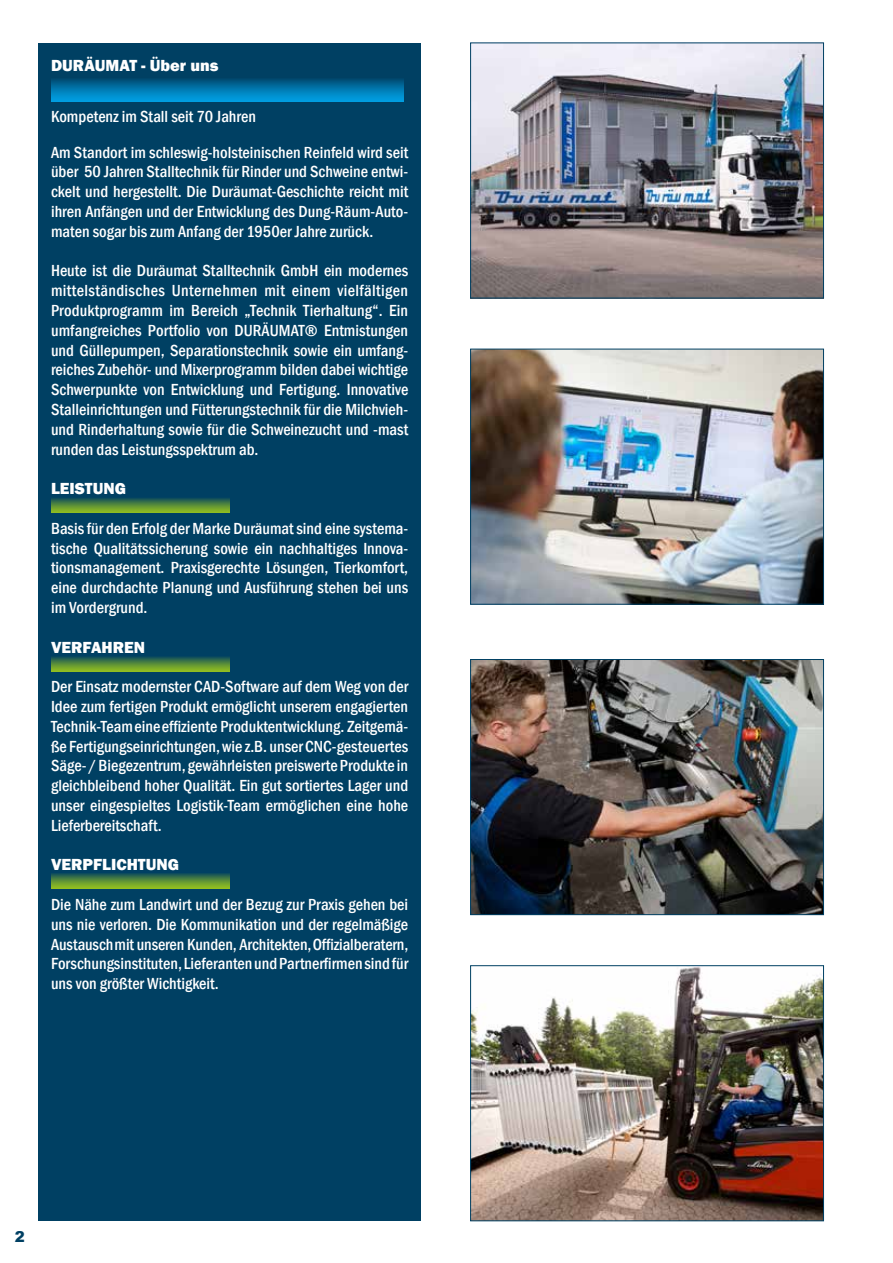
<style>
.page{position:relative;width:893px;height:1263px;background:#fff}
.page>*{position:absolute;margin:0;border:0;box-sizing:border-box;transform-origin:0 0}
.t1{font:500 condensed 16.5px/19.8px "Franklin Gothic";color:#fff;text-align:justify}
.t2{font:800 16.5px "Franklin Gothic";color:#fff}
.t3{font:900 15px "Arial";color:#004063}
</style>
<div class="page">
<div style="left:38px;top:43px;width:383px;height:1177px;background:#004063"></div>
<svg style="left:51px;top:79px;width:353px;height:22px;background:#0079af"></svg>
<img style="left:472px;top:45px;width:350px;height:251px">
<div style="left:470px;top:43px;width:354px;height:255px;border:1px solid #004063"></div>
<img style="left:472px;top:351px;width:350px;height:252px">
<div style="left:470px;top:349px;width:354px;height:256px;border:1px solid #004063"></div>
<img style="left:472px;top:661px;width:350px;height:252px">
<div style="left:470px;top:659px;width:354px;height:256px;border:1px solid #004063"></div>
<img style="left:472px;top:967px;width:350px;height:252px">
<div style="left:470px;top:965px;width:354px;height:256px;border:1px solid #004063"></div>
<svg style="left:51px;top:498px;width:179px;height:15px;background:#578b3a"></svg>
<svg style="left:51px;top:657px;width:179px;height:15px;background:#598d39"></svg>
<svg style="left:51px;top:873px;width:179px;height:15px;background:#55893b"></svg>
<p class="t2" style="left:51px;top:55px;width:169px">DURÄUMAT - Über uns</p>
<p class="t1" style="left:51px;top:99px;width:359px;line-height:35.4px">Kompetenz im Stall seit 70 Jahren<br>Am Standort im schleswig-holsteinischen Reinfeld wird seit</p>
<p class="t1" style="left:51px;top:162px;width:359px">über 50 Jahren Stalltechnik für Rinder und Schweine entwi&shy;ckelt und hergestellt. Die Duräumat-Geschichte reicht mit ihren Anfängen und der Entwicklung des Dung-Räum-Auto&shy;maten sogar bis zum Anfang der 1950er Jahre zurück.</p>
<p class="t1" style="left:51px;top:261px;width:359px">Heute ist die Duräumat Stalltechnik GmbH ein modernes mittelständisches Unternehmen mit einem vielfältigen Produktprogramm im Bereich „Technik Tierhaltung“. Ein umfangreiches Portfolio von DURÄUMAT® Entmistungen und Güllepumpen, Separationstechnik sowie ein umfang&shy;reiches Zubehör- und Mixerprogramm bilden dabei wichtige Schwerpunkte von Entwicklung und Fertigung. Innovative Stalleinrichtungen und Fütterungstechnik für die Milchvieh&shy;und Rinderhaltung sowie für die Schweinezucht und -mast runden das Leistungsspektrum ab.</p>
<p class="t2" style="left:51px;top:478px;width:77px">LEISTUNG</p>
<p class="t1" style="left:51px;top:518px;width:359px">Basis für den Erfolg der Marke Duräumat sind eine systema&shy;tische Qualitätssicherung sowie ein nachhaltiges Innova&shy;tionsmanagement. Praxisgerechte Lösungen, Tierkomfort, eine durchdachte Planung und Ausführung stehen bei uns im Vordergrund.</p>
<p class="t2" style="left:51px;top:636px;width:96px">VERFAHREN</p>
<p class="t1" style="left:51px;top:677px;width:359px">Der Einsatz modernster CAD-Software auf dem Weg von der Idee zum fertigen Produkt ermöglicht unserem engagierten Technik-Team eine effiziente Produktentwicklung. Zeitgemä&shy;ße Fertigungseinrichtungen, wie z.B. unser CNC-gesteuertes Säge- / Biegezentrum, gewährleisten preiswerte Produkte in gleichbleibend hoher Qualität. Ein gut sortiertes Lager und unser eingespieltes Logistik-Team ermöglichen eine hohe Lieferbereitschaft.</p>
<p class="t2" style="left:51px;top:854px;width:130px">VERPFLICHTUNG</p>
<p class="t1" style="left:51px;top:894px;width:359px">Die Nähe zum Landwirt und der Bezug zur Praxis gehen bei uns nie verloren. Die Kommunikation und der regelmäßige Austausch mit unseren Kunden, Architekten, Offizialberatern, Forschungsinstituten, Lieferanten und Partnerfirmen sind für uns von größter Wichtigkeit.</p>
<p class="t3" style="left:15px;top:1225px;width:12px">2</p>
</div>
